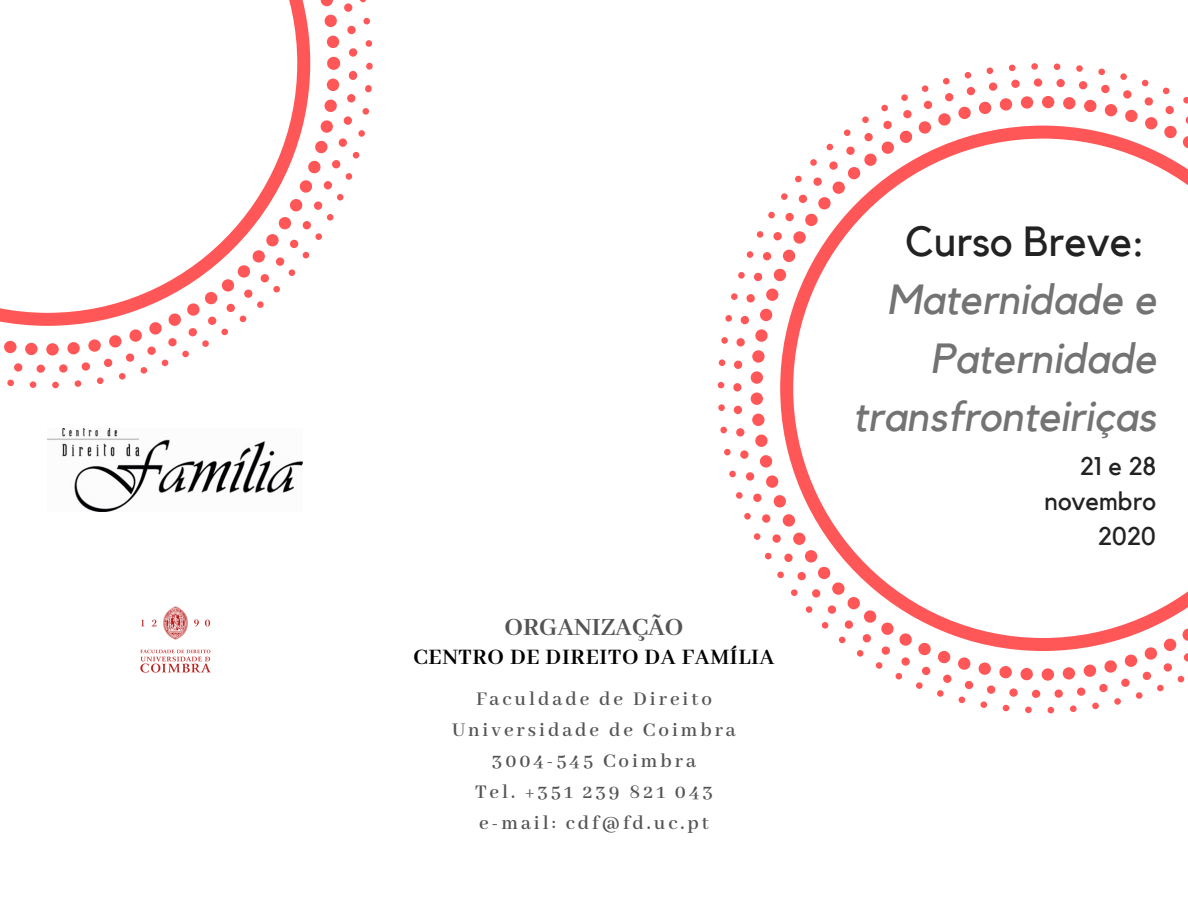
<style>
.page{position:relative;width:1188px;height:918px;background:#fff}
.page>*{position:absolute;margin:0;border:0;box-sizing:border-box;transform-origin:0 0}
.t1{font:italic 42px/58.5px "Kollektif";color:#737373;text-align:right}
.t2{font:42px "Kollektif";color:#222}
.t3{font:700 27px "Abhaya Libre";color:#545454}
.t4{font:25.5px/34.8px "Kollektif";color:#222;text-align:right}
.t5{font:700 24px "Abhaya Libre";letter-spacing:.03em;color:#000}
.t6{font:600 21px/31px "Abhaya Libre";letter-spacing:.14em;color:#545454;text-align:center}
</style>
<div class="page">
<svg style="left:718px;top:63px;width:470px;height:650px"></svg>
<img style="left:48px;top:428px;width:255px;height:83px">
<img style="left:140px;top:606px;width:71px;height:67px">
<svg style="left:0;top:0;width:373px;height:388px"></svg>
<p class="t3" style="left:505px;top:612px;width:180px">ORGANIZAÇÃO</p>
<p class="t5" style="left:413px;top:644px;width:363px">CENTRO DE DIREITO DA FAMÍLIA</p>
<p class="t6" style="left:452px;top:684px;width:285px">Faculdade de Direito<br>Universidade de Coimbra<br>3004-545 Coimbra<br>Tel. +351 239 821 043 e-mail: cdf@fd.uc.pt</p>
<h1 class="t2" style="left:905px;top:222px;width:241px">Curso Breve:</h1>
<h1 class="t1" style="left:853px;top:272px;width:304px">Maternidade e<br>Paternidade transfronteiriças</h1>
<p class="t4" style="left:1045px;top:450px;width:113px">21 e 28 novembro<br>2020</p>
</div>
